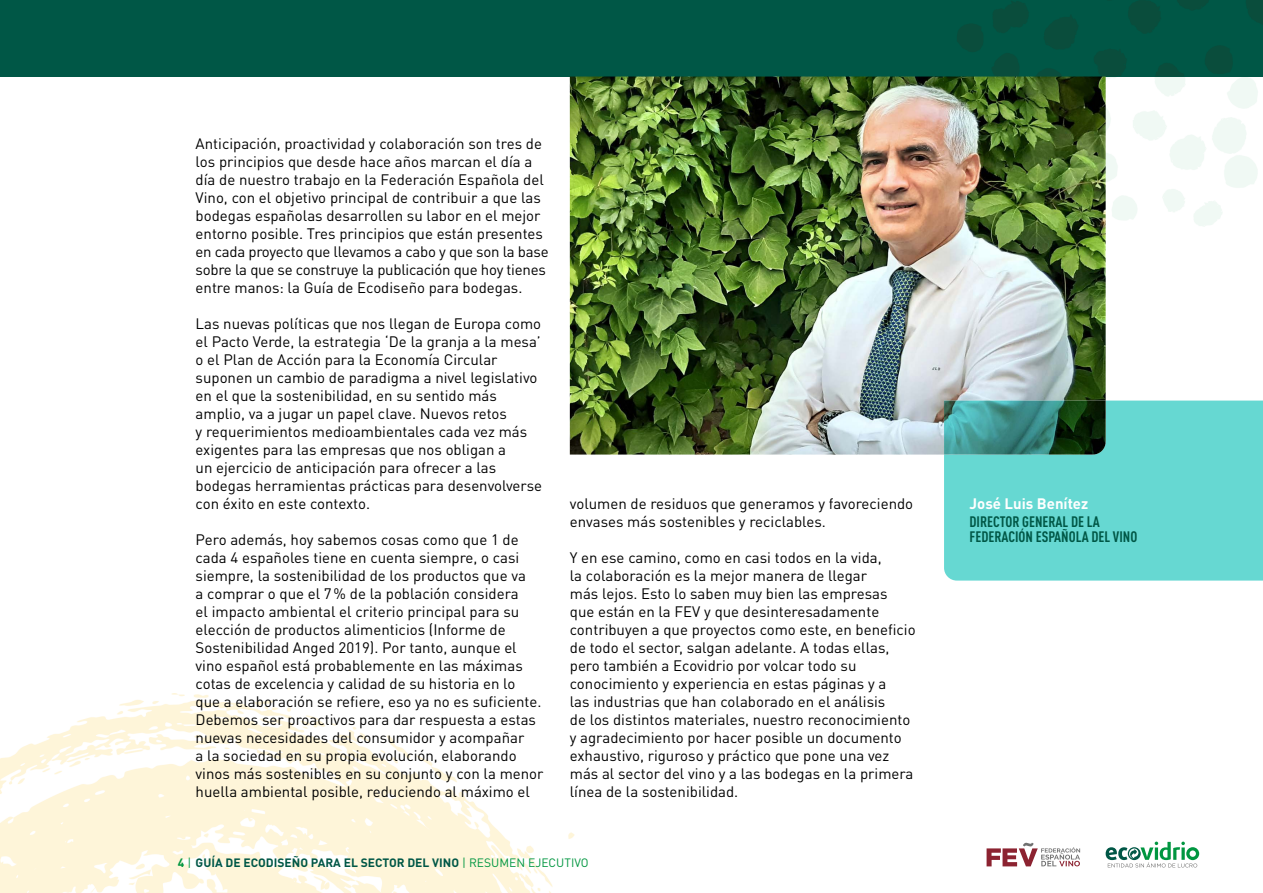
<style>
.page{position:relative;width:1263px;height:893px;background:#fff}
.page>*{position:absolute;margin:0;border:0;box-sizing:border-box;transform-origin:0 0}
.t1{font:15px/18px "DIN Pro";color:#000}
.t2{font:700 condensed 15px/15px "DIN Pro";color:#005746}
.t3{font:700 15px "DIN Pro";color:#fff}
.t4{font:700 12px "DIN Pro";color:#005746}
.s1{color:#009640}
.s2{font-weight:400;color:#009640}
</style>
<div class="page">
<img style="left:0;top:693px;width:574px;height:200px">
<div style="left:0;top:0;width:1263px;height:77px;background:#005746"></div>
<img style="left:957px;top:2px;width:295px;height:75px">
<svg style="left:1106px;top:842px;width:93px;height:25px"></svg>
<svg style="left:986px;top:842px;width:94px;height:24px"></svg>
<img style="left:570px;top:77px;width:536px;height:378px">
<div style="left:944px;top:401px;width:319px;height:180px;background:#66d8d2"></div>
<img style="left:944px;top:401px;width:162px;height:54px">
<p class="t1" style="left:196px;top:133px;width:354px">Anticipación, proactividad y colaboración son tres de los principios que desde hace años marcan el día a día de nuestro trabajo en la Federación Española del Vino, con el objetivo principal de contribuir a que las bodegas españolas desarrollen su labor en el mejor entorno posible. Tres principios que están presentes en cada proyecto que llevamos a cabo y que son la base sobre la que se construye la publicación que hoy tienes entre manos: la Guía de Ecodiseño para bodegas.</p>
<p class="t1" style="left:196px;top:313px;width:348px">Las nuevas políticas que nos llegan de Europa como el Pacto Verde, la estrategia ‘De la granja a la mesa’ o el Plan de Acción para la Economía Circular suponen un cambio de paradigma a nivel legislativo en el que la sostenibilidad, en su sentido más amplio, va a jugar un papel clave. Nuevos retos<br>y requerimientos medioambientales cada vez más exigentes para las empresas que nos obligan a<br>un ejercicio de anticipación para ofrecer a las bodegas herramientas prácticas para desenvolverse con éxito en este contexto.</p>
<p class="t1" style="left:196px;top:529px;width:349px">Pero además, hoy sabemos cosas como que 1 de cada 4 españoles tiene en cuenta siempre, o casi siempre, la sostenibilidad de los productos que va<br>a comprar o que el 7 % de la población considera<br>el impacto ambiental el criterio principal para su elección de productos alimenticios (Informe de Sostenibilidad Anged 2019). Por tanto, aunque el vino español está probablemente en las máximas cotas de excelencia y calidad de su historia en lo que a elaboración se refiere, eso ya no es suficiente.<br>Debemos ser proactivos para dar respuesta a estas nuevas necesidades del consumidor y acompañar<br>a la sociedad en su propia evolución, elaborando vinos más sostenibles en su conjunto y con la menor huella ambiental posible, reduciendo al máximo el</p>
<p class="t1" style="left:570px;top:493px;width:345px">volumen de residuos que generamos y favoreciendo envases más sostenibles y reciclables.</p>
<p class="t1" style="left:570px;top:547px;width:347px">Y en ese camino, como en casi todos en la vida,<br>la colaboración es la mejor manera de llegar<br>más lejos. Esto lo saben muy bien las empresas que están en la FEV y que desinteresadamente contribuyen a que proyectos como este, en beneficio de todo el sector, salgan adelante. A todas ellas, pero también a Ecovidrio por volcar todo su conocimiento y experiencia en estas páginas y a<br>las industrias que han colaborado en el análisis<br>de los distintos materiales, nuestro reconocimiento y agradecimiento por hacer posible un documento exhaustivo, riguroso y práctico que pone una vez más al sector del vino y a las bodegas en la primera línea de la sostenibilidad.</p>
<p class="t4" style="left:178px;top:854px;width:412px"><span class="s1">4</span> <span class="s2">|</span> GUÍA DE ECODISEÑO PARA EL SECTOR DEL VINO <span class="s2">| RESUMEN EJECUTIVO</span></p>
<p class="t3" style="left:969px;top:491px;width:120px">José Luis Benítez</p>
<p class="t2" style="left:969px;top:513px;width:169px">DIRECTOR GENERAL DE LA<br>FEDERACIÓN ESPAÑOLA DEL VINO</p>
</div>
